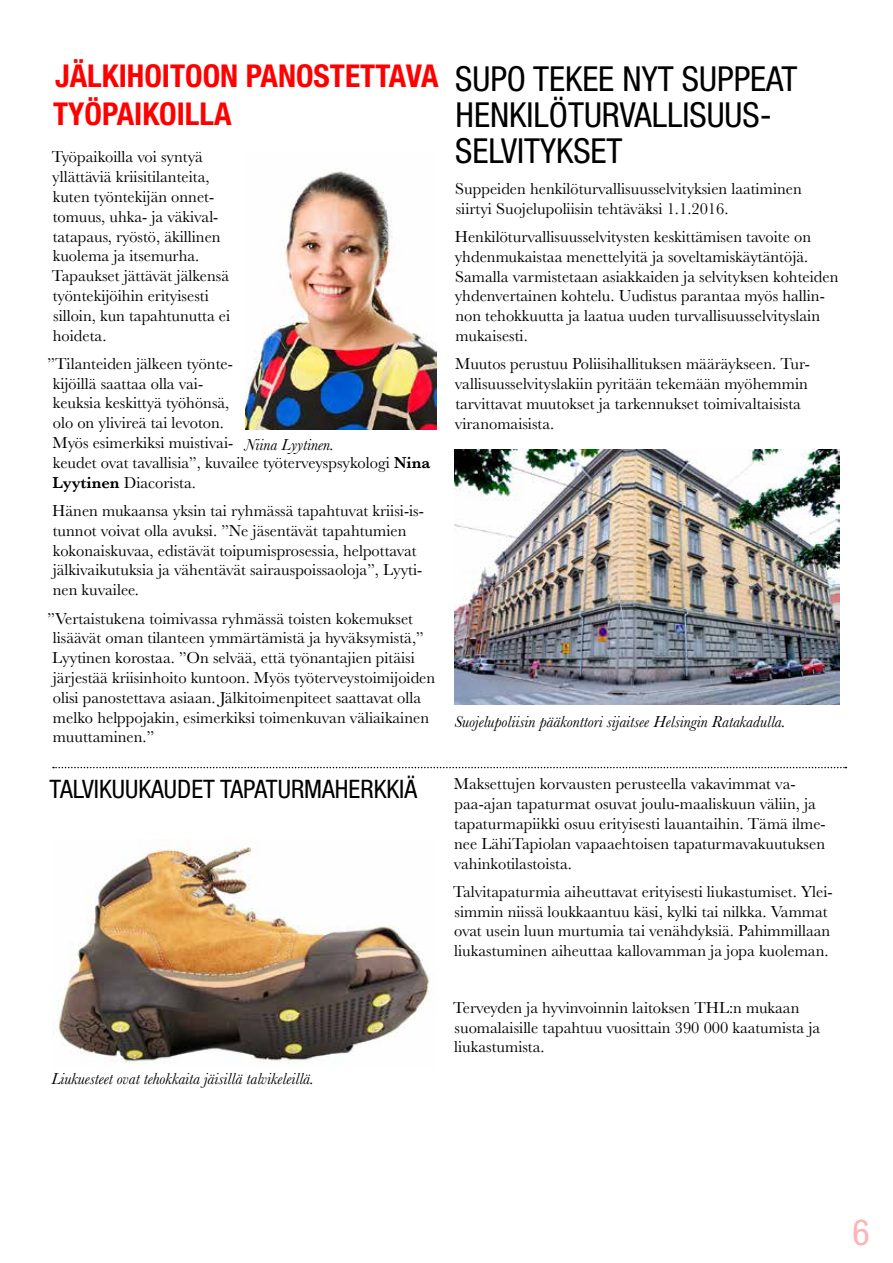
<style>
.page{position:relative;width:893px;height:1263px;background:#fff}
.page>*{position:absolute;margin:0;border:0;box-sizing:border-box;transform-origin:0 0}
.t1{font:condensed 36px "Helvetica Neue";color:#ffb3b3}
.t2{font:condensed 34.5px/36px "Helvetica Neue";color:#000}
.t3{font:700 condensed 31.5px/37.8px "Helvetica Neue";color:#f00}
.t4{font:condensed 25.5px "Helvetica Neue";color:#000}
.t5{font:16.5px/19.8px "Baskerville";color:#000}
.t6{font:italic 16.5px "Baskerville";color:#000}
.s1{font-weight:600}
</style>
<div class="page">
<svg style="left:53px;top:767px;width:793px;height:1px"></svg>
<img style="left:246px;top:169px;width:190px;height:260px">
<img style="left:455px;top:449px;width:384px;height:256px">
<img style="left:53px;top:839px;width:377px;height:225px">
<h3 class="t3" style="left:53px;top:57px;width:387px">JÄLKIHOITOON PANOSTETTAVA<br>TYÖPAIKOILLA</h3>
<p class="t5" style="left:52px;top:147px;width:180px">Työpaikoilla voi syntyä yllättäviä kriisitilanteita, kuten työntekijän onnet&shy;tomuus, uhka- ja väkival&shy;tatapaus, ryöstö, äkillinen kuolema ja itsemurha.<br>Tapaukset jättävät jälkensä työntekijöihin erityisesti silloin, kun tapahtunutta ei hoideta.</p>
<p class="t5" style="left:48px;top:354px;width:384px">”Tilanteiden jälkeen työnte-<br>kijöillä saattaa olla vai-<br>keuksia keskittyä työhönsä,<br>olo on ylivireä tai levoton.<br>Myös esimerkiksi muistivai-<br>keudet ovat tavallisia”, kuvailee työterveyspsykologi <span class="s1">Nina<br>Lyytinen</span> Diacorista.</p>
<p class="t5" style="left:52px;top:501px;width:373px">Hänen mukaansa yksin tai ryhmässä tapahtuvat kriisi-is&shy;tunnot voivat olla avuksi. ”Ne jäsentävät tapahtumien kokonaiskuvaa, edistävät toipumisprosessia, helpottavat jälkivaikutuksia ja vähentävät sairauspoissaoloja”, Lyyti&shy;nen kuvailee.</p>
<p class="t5" style="left:47px;top:608px;width:389px">”Vertaistukena toimivassa ryhmässä toisten kokemukset lisäävät oman tilanteen ymmärtämistä ja hyväksymistä,” Lyytinen korostaa. ”On selvää, että työnantajien pitäisi järjestää kriisinhoito kuntoon. Myös työterveystoimijoiden olisi panostettava asiaan. Jälkitoimenpiteet saattavat olla melko helppojakin, esimerkiksi toimenkuvan väliaikainen muuttaminen.”</p>
<p class="t6" style="left:245px;top:434px;width:91px">Niina Lyytinen.</p>
<h2 class="t2" style="left:455px;top:61px;width:344px">SUPO TEKEE NYT SUPPEAT<br>HENKILÖTURVALLISUUS-<br>SELVITYKSET</h2>
<p class="t5" style="left:455px;top:179px;width:348px">Suppeiden henkilöturvallisuusselvityksien laatiminen siirtyi Suojelupoliisin tehtäväksi 1.1.2016.</p>
<p class="t5" style="left:455px;top:227px;width:385px">Henkilöturvallisuusselvitysten keskittämisen tavoite on yhdenmukaistaa menettelyitä ja soveltamiskäytäntöjä.<br>Samalla varmistetaan asiakkaiden ja selvityksen kohteiden yhdenvertainen kohtelu. Uudistus parantaa myös hallin&shy;non tehokkuutta ja laatua uuden turvallisuusselvityslain mukaisesti.</p>
<p class="t5" style="left:455px;top:354px;width:356px">Muutos perustuu Poliisihallituksen määräykseen. Tur&shy;vallisuusselvityslakiin pyritään tekemään myöhemmin tarvittavat muutokset ja tarkennukset toimivaltaisista viranomaisista.</p>
<p class="t6" style="left:454px;top:711px;width:333px">Suojelupoliisin pääkonttori sijaitsee Helsingin Ratakadulla.</p>
<h3 class="t4" style="left:50px;top:774px;width:369px">TALVIKUUKAUDET TAPATURMAHERKKIÄ</h3>
<p class="t5" style="left:454px;top:774px;width:374px">Maksettujen korvausten perusteella vakavimmat va&shy;paa-ajan tapaturmat osuvat joulu-maaliskuun väliin, ja tapaturmapiikki osuu erityisesti lauantaihin. Tämä ilme&shy;nee LähiTapiolan vapaaehtoisen tapaturmavakuutuksen vahinkotilastoista.</p>
<p class="t5" style="left:453px;top:882px;width:381px">Talvitapaturmia aiheuttavat erityisesti liukastumiset. Ylei&shy;simmin niissä loukkaantuu käsi, kylki tai nilkka. Vammat ovat usein luun murtumia tai venähdyksiä. Pahimmillaan liukastuminen aiheuttaa kallovamman ja jopa kuoleman.</p>
<p class="t6" style="left:51px;top:1067px;width:264px">Liukuesteet ovat tehokkaita jäisillä talvikeleillä.</p>
<p class="t5" style="left:453px;top:998px;width:369px">Terveyden ja hyvinvoinnin laitoksen THL:n mukaan suomalaisille tapahtuu vuosittain 390 000 kaatumista ja liukastumista.</p>
<h1 class="t1" style="left:852px;top:1211px;width:19px">6</h1>
</div>
